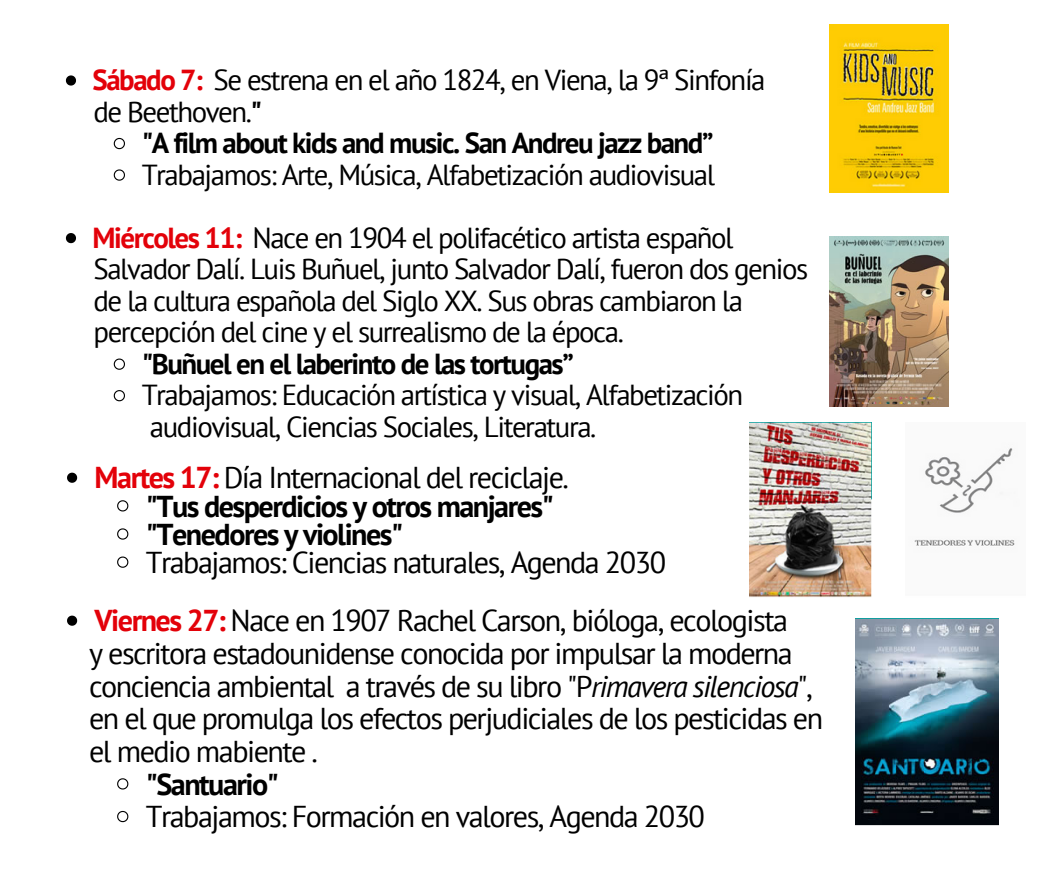
<style>
.page{position:relative;width:1058px;height:887px;background:#fff}
.page>*{position:absolute;margin:0;border:0;box-sizing:border-box;transform-origin:0 0}
.t1{font:30.15px "PT Sans";letter-spacing:-.05em;color:#000}
.t2{font:700 30.15px "PT Sans";letter-spacing:-.05em;color:#000}
.t3{font:28.95px "PT Sans";letter-spacing:-.05em;color:#000}
.t4{font:700 28.95px "PT Sans";letter-spacing:-.05em;color:#000}
.s1{font-weight:700;color:#e30109}
.s2{font-weight:700}
.s3{font-style:italic}
</style>
<div class="page">
<svg style="left:66px;top:75px;width:10px;height:11px"></svg>
<svg style="left:113px;top:137px;width:12px;height:13px"></svg>
<svg style="left:113px;top:169px;width:12px;height:12px"></svg>
<svg style="left:66px;top:233px;width:10px;height:10px"></svg>
<svg style="left:113px;top:358px;width:12px;height:12px"></svg>
<svg style="left:113px;top:390px;width:12px;height:12px"></svg>
<svg style="left:67px;top:472px;width:10px;height:11px"></svg>
<svg style="left:117px;top:500px;width:12px;height:12px"></svg>
<svg style="left:117px;top:528px;width:12px;height:12px"></svg>
<svg style="left:117px;top:556px;width:12px;height:12px"></svg>
<svg style="left:67px;top:615px;width:10px;height:10px"></svg>
<svg style="left:117px;top:778px;width:12px;height:12px"></svg>
<svg style="left:117px;top:810px;width:12px;height:12px"></svg>
<img style="left:829px;top:25px;width:119px;height:167px">
<img style="left:829px;top:236px;width:119px;height:170px">
<img style="left:750px;top:422px;width:121px;height:175px">
<img style="left:855px;top:618px;width:143px;height:207px">
<img style="left:914px;top:448px;width:101px;height:98px">
<p class="t3" style="left:92px;top:61px;width:674px"><span class="s1">Sábado 7:</span> Se estrena en el año 1824, en Viena, la 9ª Sinfonía</p>
<p class="t4" style="left:142px;top:124px;width:573px">"A film about kids and music. San Andreu jazz band”</p>
<p class="t3" style="left:142px;top:155px;width:575px">Trabajamos: Arte, Música, Alfabetización audiovisual</p>
<p class="t3" style="left:92px;top:218px;width:642px"><span class="s1">Miércoles 11:</span> Nace en 1904 el polifacético artista español</p>
<p class="t3" style="left:93px;top:92px;width:170px">de Beethoven.<span class="s2">"</span></p>
<p class="t3" style="left:93px;top:250px;width:716px">Salvador Dalí. Luis Buñuel, junto Salvador Dalí, fueron dos genios</p>
<p class="t3" style="left:93px;top:281px;width:651px">de la cultura española del Siglo XX. Sus obras cambiaron la</p>
<p class="t3" style="left:93px;top:313px;width:532px">percepción del cine y el surrealismo de la época.</p>
<p class="t4" style="left:142px;top:344px;width:433px">"Buñuel en el laberinto de las tortugas”</p>
<p class="t3" style="left:142px;top:376px;width:603px">Trabajamos: Educación artística y visual, Alfabetización</p>
<p class="t3" style="left:150px;top:407px;width:448px">audiovisual, Ciencias Sociales, Literatura.</p>
<p class="t1" style="left:95px;top:457px;width:476px"><span class="s1">Martes 17:</span> Día Internacional del reciclaje.</p>
<p class="t2" style="left:146px;top:486px;width:409px">"Tus desperdicios y otros manjares"</p>
<p class="t2" style="left:146px;top:514px;width:259px">"Tenedores y violines"</p>
<p class="t1" style="left:146px;top:542px;width:521px">Trabajamos: Ciencias naturales, Agenda 2030</p>
<p class="t1" style="left:95px;top:600px;width:695px"><span class="s1">Viernes 27:</span> Nace en 1907 Rachel Carson, bióloga, ecologista</p>
<p class="t1" style="left:89px;top:633px;width:705px">y escritora estadounidense conocida por impulsar la moderna</p>
<p class="t1" style="left:89px;top:666px;width:725px">conciencia ambiental a través de su libro "P<span class="s3">rimavera silenciosa</span>",</p>
<p class="t1" style="left:89px;top:698px;width:735px">en el que promulga los efectos perjudiciales de los pesticidas en</p>
<p class="t1" style="left:89px;top:731px;width:230px">el medio mabiente .</p>
<p class="t2" style="left:146px;top:763px;width:134px">"Santuario"</p>
<p class="t1" style="left:146px;top:796px;width:560px">Trabajamos: Formación en valores, Agenda 2030</p>
</div>
